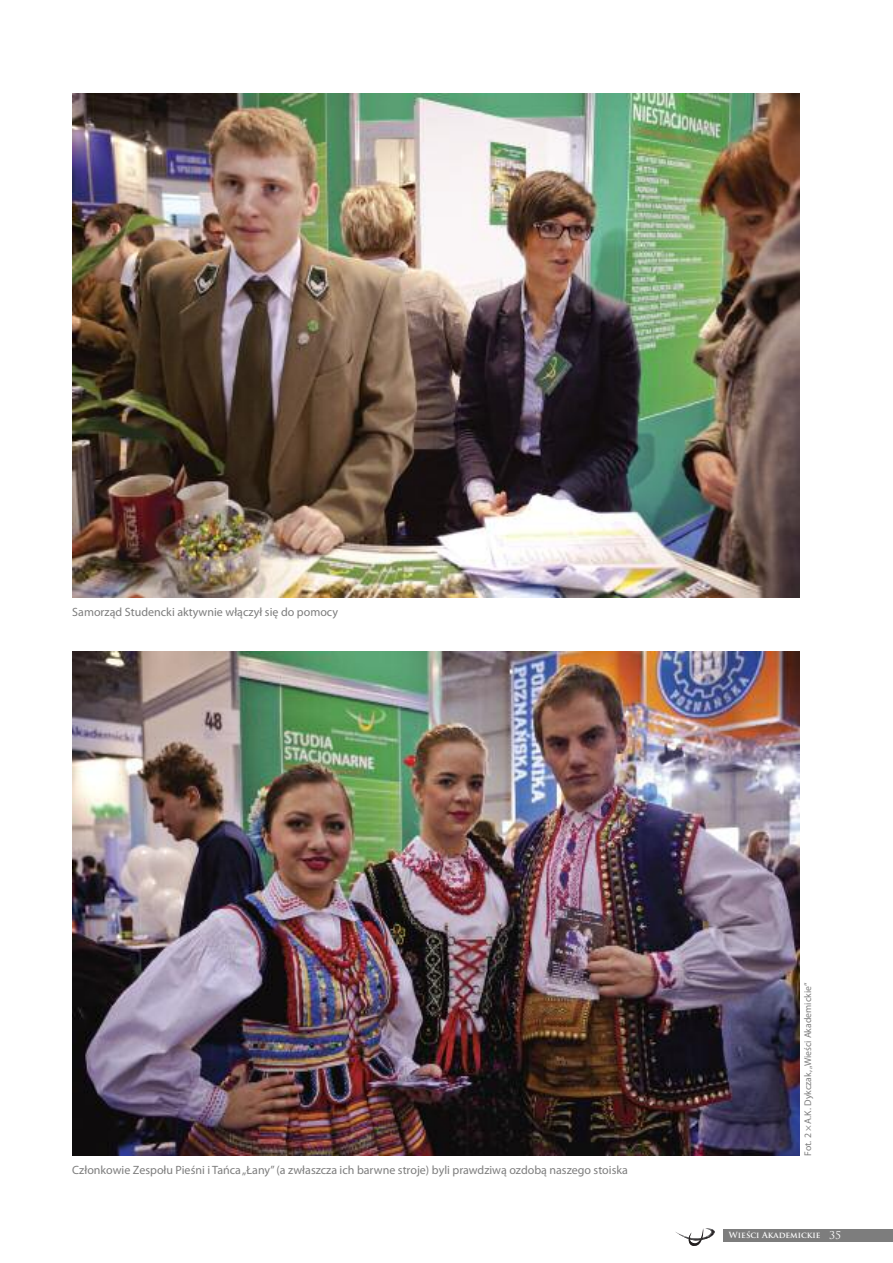
<style>
.page{position:relative;width:893px;height:1263px;background:#fff}
.page>*{position:absolute;margin:0;border:0;box-sizing:border-box;transform-origin:0 0}
.t1{font:12px "Myriad Pro";color:#7d7d7d}
.t2{font:9.75px "Myriad Pro";color:#7d7d7d}
.t3{font:700 8.25px "Trajan Pro";color:#fff}
.s1{font-weight:400;font-size:10.5px}
</style>
<div class="page">
<svg style="left:676px;top:1228px;width:39px;height:18px"></svg>
<div style="left:723px;top:1229px;width:170px;height:13px;background:#7d7d7d"></div>
<img style="left:72px;top:652px;width:727px;height:503px">
<img style="left:72px;top:94px;width:727px;height:503px">
<p class="t1" style="left:72px;top:607px;width:267px">Samorząd Studencki aktywnie włączył się do pomocy</p>
<p class="t1" style="left:72px;top:1166px;width:557px">Członkowie Zespołu Pieśni i Tańca„Łany”(a zwłaszcza ich barwne stroje) byli prawdziwą ozdobą naszego stoiska</p>
<p class="t2" style="left:804px;top:1155px;width:174px;rotate:-90deg">Fot. 2 × A.K. Dykczak,„Wieści Akademickie”</p>
<p class="t3" style="left:729px;top:1231px;width:114px">Wieści Akademickie <span class="s1">35</span></p>
</div>
